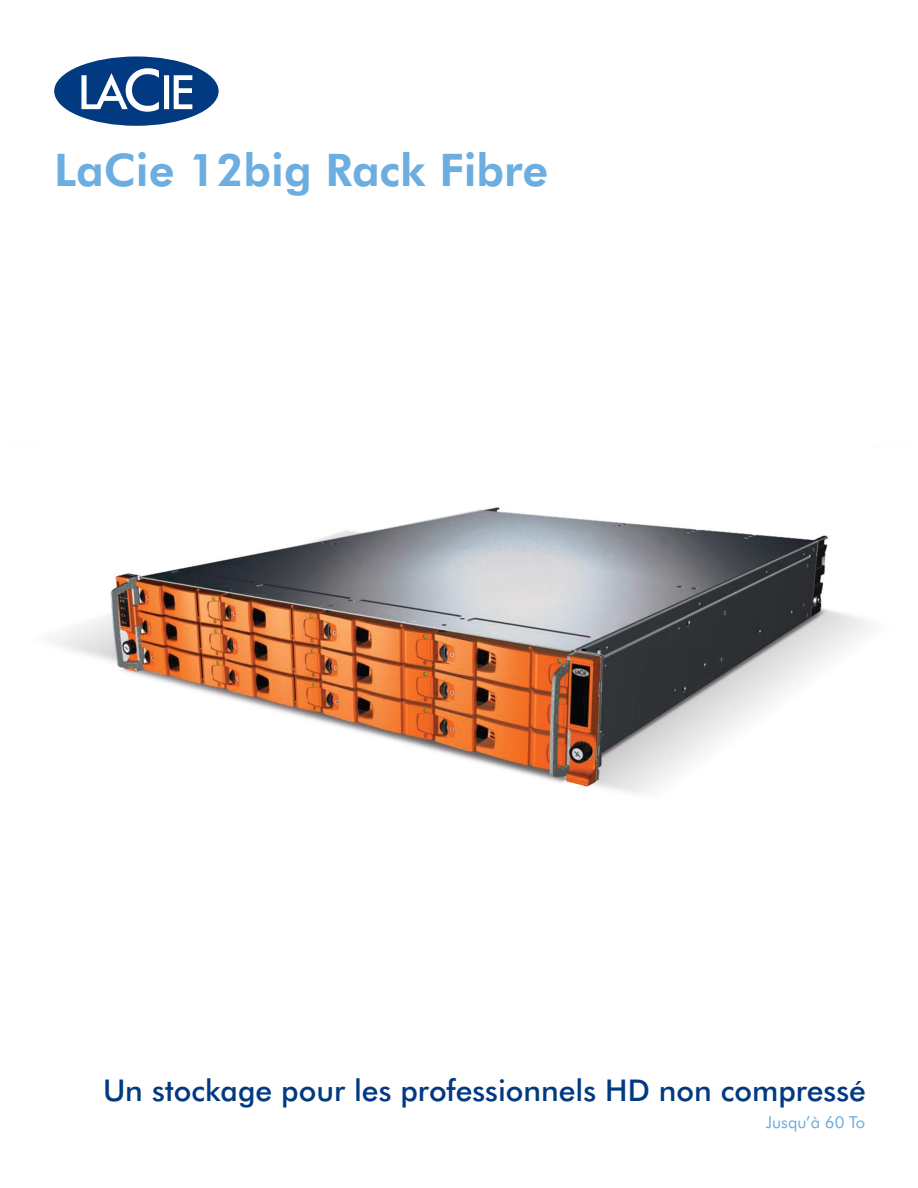
<style>
.page{position:relative;width:918px;height:1188px;background:#fff}
.page>*{position:absolute;margin:0;border:0;box-sizing:border-box;transform-origin:0 0}
.t1{font:800 45px "Futura BT";color:#6caedf}
.t2{font:500 30px "Futura BT";color:#013a81}
.t3{font:16.5px "Futura BT";color:#6caedf}
</style>
<div class="page">
<svg style="left:54px;top:56px;width:165px;height:70px"></svg>
<img style="left:54px;top:507px;width:814px;height:286px">
<h1 class="t1" style="left:54px;top:142px;width:496px">LaCie 12big Rack Fibre</h1>
<p class="t2" style="left:103px;top:1072px;width:764px">Un stockage pour les professionnels HD non compressé</p>
<p class="t3" style="left:766px;top:1112px;width:101px">Jusqu’à 60 To</p>
</div>
